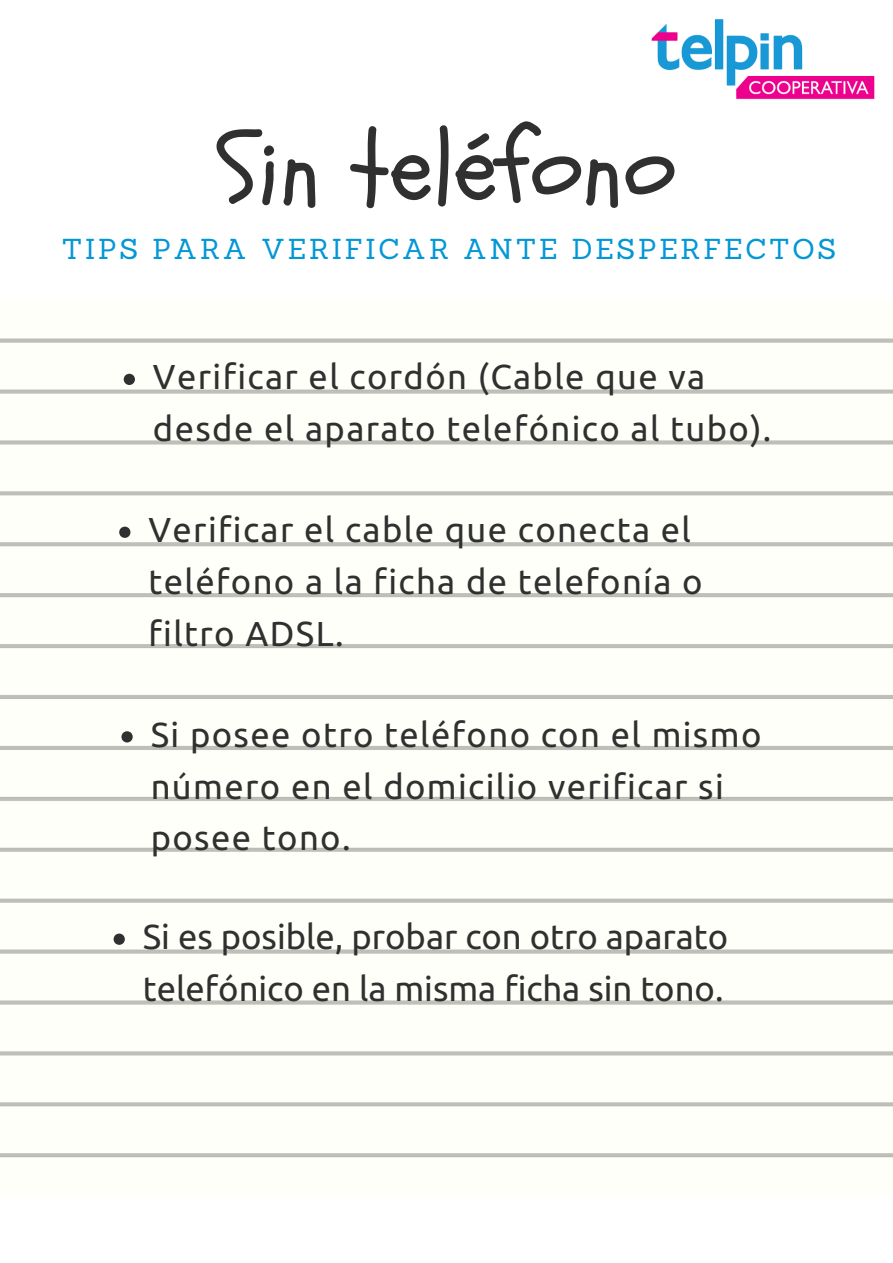
<style>
.page{position:relative;width:893px;height:1263px;background:#fff}
.page>*{position:absolute;margin:0;border:0;box-sizing:border-box;transform-origin:0 0}
.t1{font:99.15px "Schoolbell";color:#303030}
.t2{font:34.65px/51.8px "Ubuntu";letter-spacing:.04em;color:#303030}
.t3{font:34.65px/51.8px "Ubuntu";color:#303030}
.t4{font:28.05px "Sanchez";letter-spacing:.1em;color:#0397d6}
</style>
<div class="page">
<svg style="left:124px;top:374px;width:11px;height:11px"></svg>
<svg style="left:119px;top:527px;width:11px;height:11px"></svg>
<svg style="left:121px;top:731px;width:12px;height:11px"></svg>
<svg style="left:114px;top:933px;width:11px;height:12px"></svg>
<img style="left:651px;top:19px;width:224px;height:80px">
<h1 class="t1" style="left:217px;top:103px;width:460px">Sin teléfono</h1>
<p class="t4" style="left:62px;top:230px;width:776px">TIPS PARA VERIFICAR ANTE DESPERFECTOS</p>
<p class="t2" style="left:153px;top:351px;width:620px">Verificar el cordón (Cable que va desde el aparato telefónico al tubo).</p>
<p class="t2" style="left:148px;top:504px;width:555px">Verificar el cable que conecta el teléfono a la ficha de telefonía o filtro ADSL.</p>
<p class="t2" style="left:151px;top:708px;width:612px">Si posee otro teléfono con el mismo número en el domicilio verificar si posee tono.</p>
<p class="t3" style="left:143px;top:910px;width:586px">Si es posible, probar con otro aparato telefónico en la misma ficha sin tono.</p>
</div>
